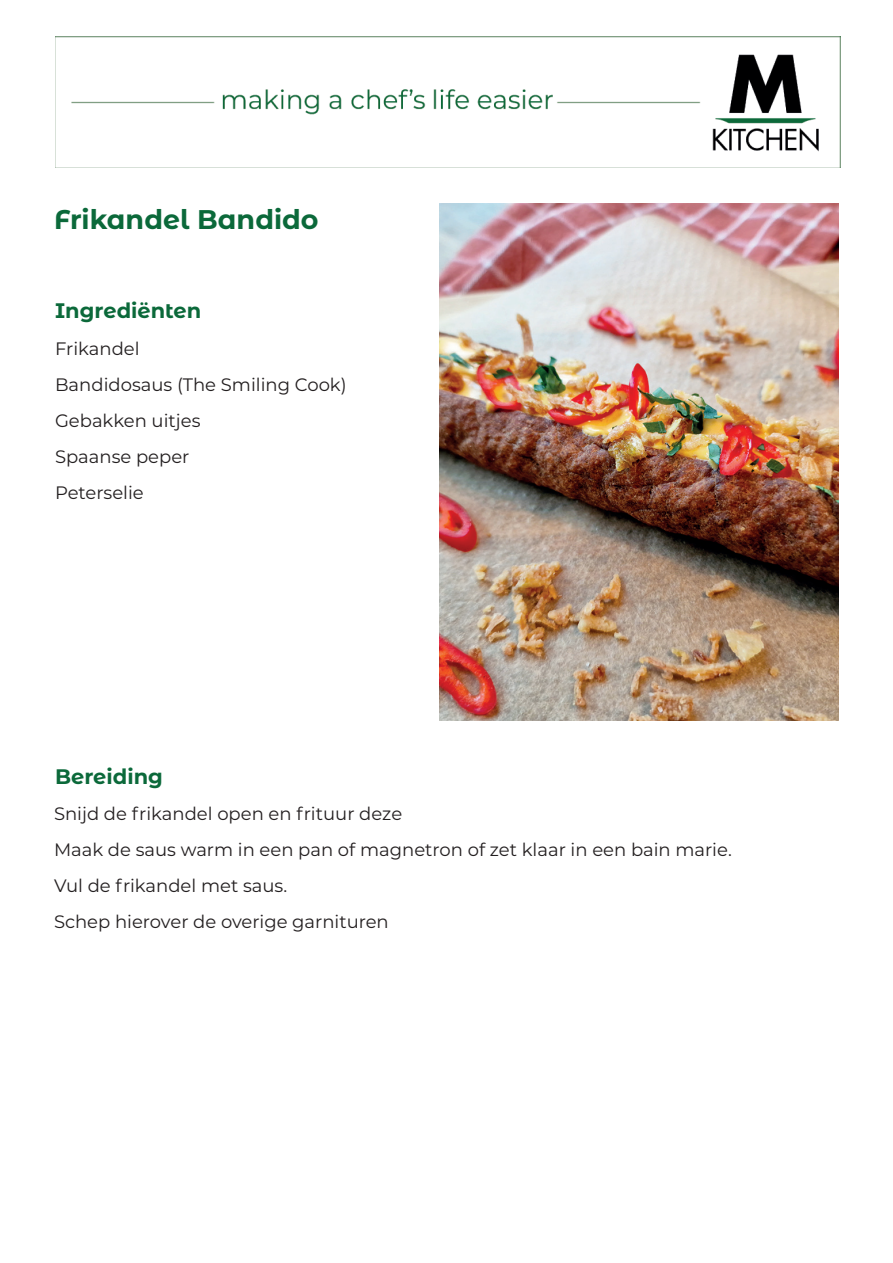
<style>
.page{position:relative;width:893px;height:1263px;background:#fff}
.page>*{position:absolute;margin:0;border:0;box-sizing:border-box;transform-origin:0 0}
.t1{font:700 27px "Montserrat Alternates";color:#0b693a}
.t2{font:700 21px "Montserrat Alternates";color:#0b693a}
.t3{font:18px/36px "Montserrat";color:#231f20}
</style>
<div class="page">
<img style="left:55px;top:37px;width:785px;height:131px">
<img style="left:439px;top:203px;width:400px;height:518px">
<h1 class="t1" style="left:54px;top:200px;width:266px">Frikandel Bandido</h1>
<p class="t2" style="left:55px;top:295px;width:148px">Ingrediënten</p>
<p class="t3" style="left:55px;top:330px;width:293px">Frikandel<br>Bandidosaus (The Smiling Cook)<br>Gebakken uitjes<br>Spaanse peper<br>Peterselie</p>
<p class="t2" style="left:55px;top:761px;width:109px">Bereiding</p>
<p class="t3" style="left:54px;top:795px;width:679px">Snijd de frikandel open en frituur deze<br>Maak de saus warm in een pan of magnetron of zet klaar in een bain marie.<br>Vul de frikandel met saus.<br>Schep hierover de overige garnituren</p>
</div>
